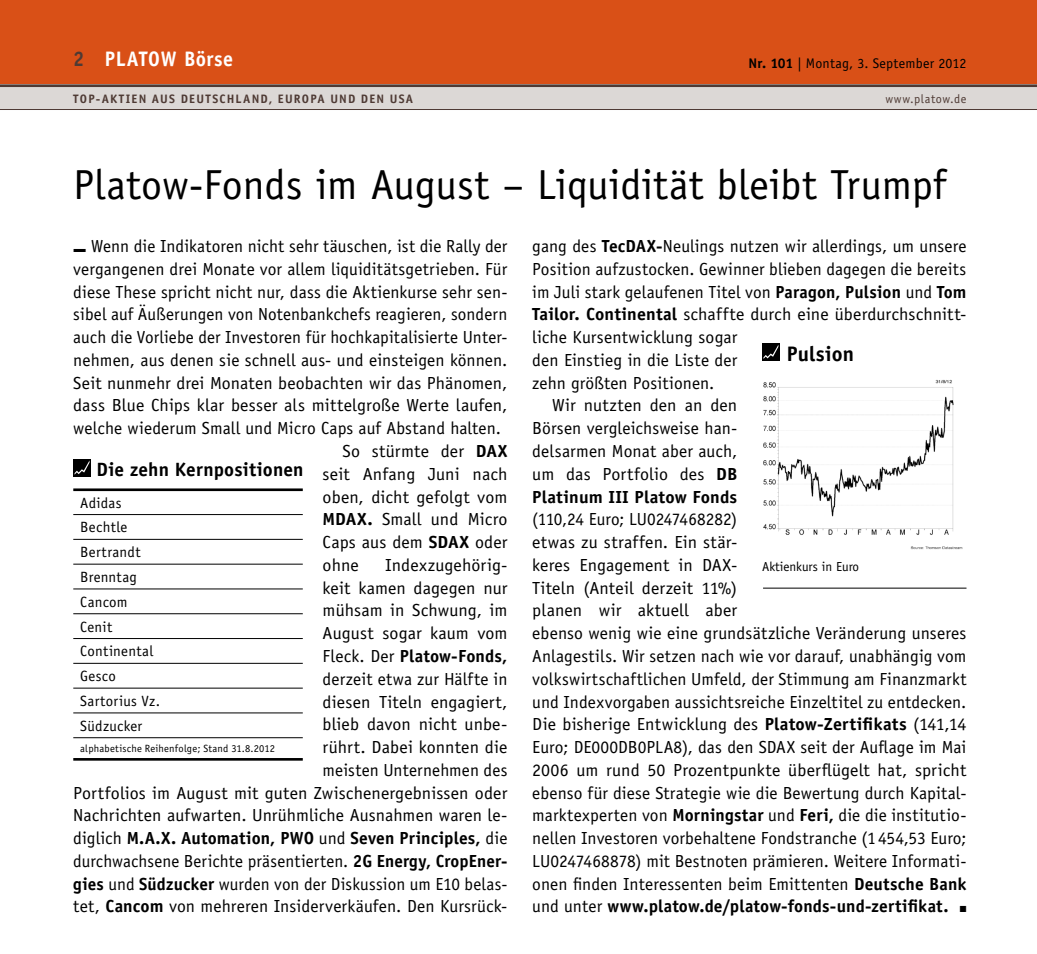
<style>
.page{position:relative;width:1037px;height:954px;background:#fff}
.page>*{position:absolute;margin:0;border:0;box-sizing:border-box;transform-origin:0 0}
.t1{font:42px "Officina Sans Std";letter-spacing:.005em;color:#000}
.t2{font:700 21px "Officina Sans Std";letter-spacing:.015em;color:#fff;scale:.95 1}
.t3{font:700 21px "Officina Sans Std";color:#000}
.t4{font:700 19.25px "Officina Sans Std";letter-spacing:.005em;color:#000}
.t5{font:17.5px/22.8px "Officina Sans Std";letter-spacing:.005em;color:#000}
.t6{font:700 17.5px "Officina Sans Std";letter-spacing:.01em;color:#000}
.t7{font:14.88px/24.8px "Officina Sans Std";letter-spacing:.02em;color:#000}
.t8{font:14px "Officina Sans Std";letter-spacing:.01em;color:#000}
.t9{font:13.12px "Officina Sans Std";color:#000}
.t10{font:700 12.25px "Officina Sans Std";letter-spacing:.105em;color:#4e3a34}
.t11{font:12.25px "Officina Sans Std";color:#4e3a34}
.t12{font:10.5px "Officina Sans Std";letter-spacing:.02em;color:#000}
.s1{color:#4e3a34}
.s2{font-weight:700}
</style>
<div class="page">
<div style="left:0;top:0;width:1037px;height:84px;background:#d95017"></div>
<div style="left:0;top:84px;width:1037px;height:25px;background:#dcd8d6"></div>
<hr style="left:0;top:84px;width:1037px;height:3px;background:#4e3a34">
<hr style="left:0;top:109px;width:1037px;height:1px;background:#4e3a34">
<hr style="left:73px;top:488px;width:230px;height:3px;background:#000">
<hr style="left:73px;top:514px;width:230px;height:1px;background:#000">
<hr style="left:73px;top:538px;width:230px;height:1px;background:#000">
<hr style="left:73px;top:563px;width:230px;height:1px;background:#000">
<hr style="left:73px;top:588px;width:230px;height:1px;background:#000">
<hr style="left:73px;top:613px;width:230px;height:1px;background:#000">
<hr style="left:73px;top:637px;width:230px;height:1px;background:#000">
<hr style="left:73px;top:662px;width:230px;height:1px;background:#000">
<hr style="left:73px;top:687px;width:230px;height:1px;background:#000">
<hr style="left:73px;top:712px;width:230px;height:1px;background:#000">
<hr style="left:73px;top:737px;width:230px;height:1px;background:#000">
<hr style="left:73px;top:757px;width:230px;height:3px;background:#000">
<div style="left:73px;top:458px;width:18px;height:18px;background:#000"></div>
<svg style="left:75px;top:461px;width:14px;height:13px"></svg>
<img style="left:763px;top:379px;width:200px;height:170px">
<div style="left:762px;top:343px;width:17px;height:17px;background:#000"></div>
<svg style="left:763px;top:345px;width:15px;height:14px"></svg>
<hr style="left:763px;top:587px;width:203px;height:1px;background:#000">
<p class="t2" style="left:73px;top:45px;width:170px"><span class="s1">2</span> PLATOW Börse</p>
<p class="t8" style="left:748px;top:55px;width:219px"><span class="s2">Nr. 101</span> | Montag, 3. September 2012</p>
<p class="t10" style="left:73px;top:91px;width:338px">Top-aktien aus deutschland, europa und den usa</p>
<p class="t11" style="left:885px;top:92px;width:82px">www.platow.de</p>
<h1 class="t1" style="left:73px;top:160px;width:874px">Platow-Fonds im August – Liquidität bleibt Trumpf</h1>
<p class="t5" style="left:73px;top:235px;width:436px">■ Wenn die Indikatoren nicht sehr täuschen, ist die Rally der</p>
<p class="t5" style="left:73px;top:257px;width:435px">vergangenen drei Monate vor allem liquiditätsgetrieben. Für</p>
<p class="t5" style="left:73px;top:280px;width:436px">diese These spricht nicht nur, dass die Aktienkurse sehr sen-</p>
<p class="t5" style="left:73px;top:303px;width:435px">sibel auf Äußerungen von Notenbankchefs reagieren, sondern</p>
<p class="t5" style="left:73px;top:326px;width:436px">auch die Vorliebe der Investoren für hochkapitalisierte Unter-</p>
<p class="t5" style="left:73px;top:348px;width:435px">nehmen, aus denen sie schnell aus- und einsteigen können.</p>
<p class="t5" style="left:73px;top:371px;width:435px">Seit nunmehr drei Monaten beobachten wir das Phänomen,</p>
<p class="t5" style="left:73px;top:394px;width:436px">dass Blue Chips klar besser als mittelgroße Werte laufen,</p>
<p class="t5" style="left:73px;top:417px;width:429px">welche wiederum Small und Micro Caps auf Abstand halten.</p>
<p class="t5" style="left:342px;top:439px;width:166px">So stürmte der <span class="s2">DAX</span></p>
<p class="t5" style="left:323px;top:462px;width:186px">seit Anfang Juni nach</p>
<p class="t5" style="left:323px;top:485px;width:186px">oben, dicht gefolgt vom</p>
<p class="t5" style="left:323px;top:508px;width:186px"><span class="s2">MDAX.</span> Small und Micro</p>
<p class="t5" style="left:323px;top:530px;width:186px">Caps aus dem <span class="s2">SDAX</span> oder</p>
<p class="t5" style="left:323px;top:553px;width:38px">ohne</p>
<p class="t4" style="left:97px;top:457px;width:209px">Die zehn Kernpositionen</p>
<p class="t7" style="left:80px;top:490px;width:81px">Adidas<br>Bechtle<br>Bertrandt<br>Brenntag<br>Cancom<br>Cenit<br>Continental<br>Gesco<br>Sartorius Vz.<br>Südzucker</p>
<p class="t12" style="left:80px;top:742px;width:196px">alphabetische Reihenfolge; Stand 31.8.2012</p>
<p class="t5" style="left:73px;top:553px;width:436px;text-align:right">Indexzugehörig-<br>keit kamen dagegen nur<br>mühsam in Schwung, im<br>August sogar kaum vom<br>Fleck. Der <span class="s2">Platow-Fonds,<br></span>derzeit etwa zur Hälfte in<br>diesen Titeln engagiert,<br>blieb davon nicht unbe-<br>rührt. Dabei konnten die<br>meisten Unternehmen des<br>Portfolios im August mit guten Zwischenergebnissen oder Nachrichten aufwarten. Unrühmliche Ausnahmen waren le&shy;diglich <span class="s2">M.A.X. Automation, PWO</span> und <span class="s2">Seven Principles,</span> die durchwachsene Berichte präsentierten. <span class="s2">2G Energy, CropEner&shy;gies</span> und <span class="s2">Südzucker</span> wurden von der Diskussion um E10 belas&shy;tet, <span class="s2">Cancom</span> von mehreren Insiderverkäufen. Den Kursrück-</p>
<p class="t5" style="left:532px;top:235px;width:436px">gang des <span class="s2">TecDAX-</span>Neulings nutzen wir allerdings, um unsere</p>
<p class="t5" style="left:532px;top:257px;width:435px">Position aufzustocken. Gewinner blieben dagegen die bereits</p>
<p class="t5" style="left:532px;top:280px;width:436px">im Juli stark gelaufenen Titel von <span class="s2">Paragon, Pulsion</span> und <span class="s2">Tom</span></p>
<p class="t5" style="left:532px;top:303px;width:436px"><span class="s2">Tailor. Continental</span> schaffte durch eine überdurchschnitt-</p>
<p class="t5" style="left:532px;top:326px;width:206px">liche Kursentwicklung sogar</p>
<p class="t5" style="left:532px;top:348px;width:206px">den Einstieg in die Liste der</p>
<p class="t5" style="left:532px;top:371px;width:184px">zehn größten Positionen.</p>
<p class="t5" style="left:552px;top:394px;width:187px">Wir nutzten den an den</p>
<p class="t5" style="left:532px;top:417px;width:206px">Börsen vergleichsweise han-</p>
<p class="t5" style="left:532px;top:439px;width:206px">delsarmen Monat aber auch,</p>
<p class="t5" style="left:532px;top:462px;width:206px">um das Portfolio des <span class="s2">DB</span></p>
<p class="t6" style="left:532px;top:485px;width:206px">Platinum III Platow Fonds</p>
<p class="t5" style="left:532px;top:508px;width:436px">(110,24 Euro; LU0247468282)<br>etwas zu straffen. Ein stär-<br>keres Engagement in DAX-<br>Titeln (Anteil derzeit 11%)<br>planen wir aktuell aber<br>ebenso wenig wie eine grundsätzliche Veränderung unseres Anlagestils. Wir setzen nach wie vor darauf, unabhängig vom volkswirtschaftlichen Umfeld, der Stimmung am Finanzmarkt und Indexvorgaben aussichtsreiche Einzeltitel zu entdecken.<br>Die bisherige Entwicklung des <span class="s2">Platow-Zertifikats</span> (141,14<br>Euro; DE000DB0PLA8), das den SDAX</p>
<p class="t3" style="left:779px;top:340px;width:76px">Pulsion</p>
<p class="t9" style="left:762px;top:559px;width:99px">Aktienkurs in Euro</p>
<p class="t5" style="left:532px;top:735px;width:436px;text-align:justify;text-indent:268px">seit der Auflage im Mai 2006 um rund 50 Prozentpunkte überflügelt hat, spricht ebenso für diese Strategie wie die Bewertung durch Kapital&shy;marktexperten von <span class="s2">Morningstar</span> und <span class="s2">Feri,</span> die die institutio&shy;nellen Investoren vorbehaltene Fondstranche (1 454,53 Euro; LU0247468878) mit Bestnoten prämieren. Weitere Informati&shy;onen finden Interessenten beim Emittenten <span class="s2">Deutsche Bank </span>und unter <span class="s2">www.platow.de/platow-fonds-und-zertifikat.</span> ■</p>
</div>
